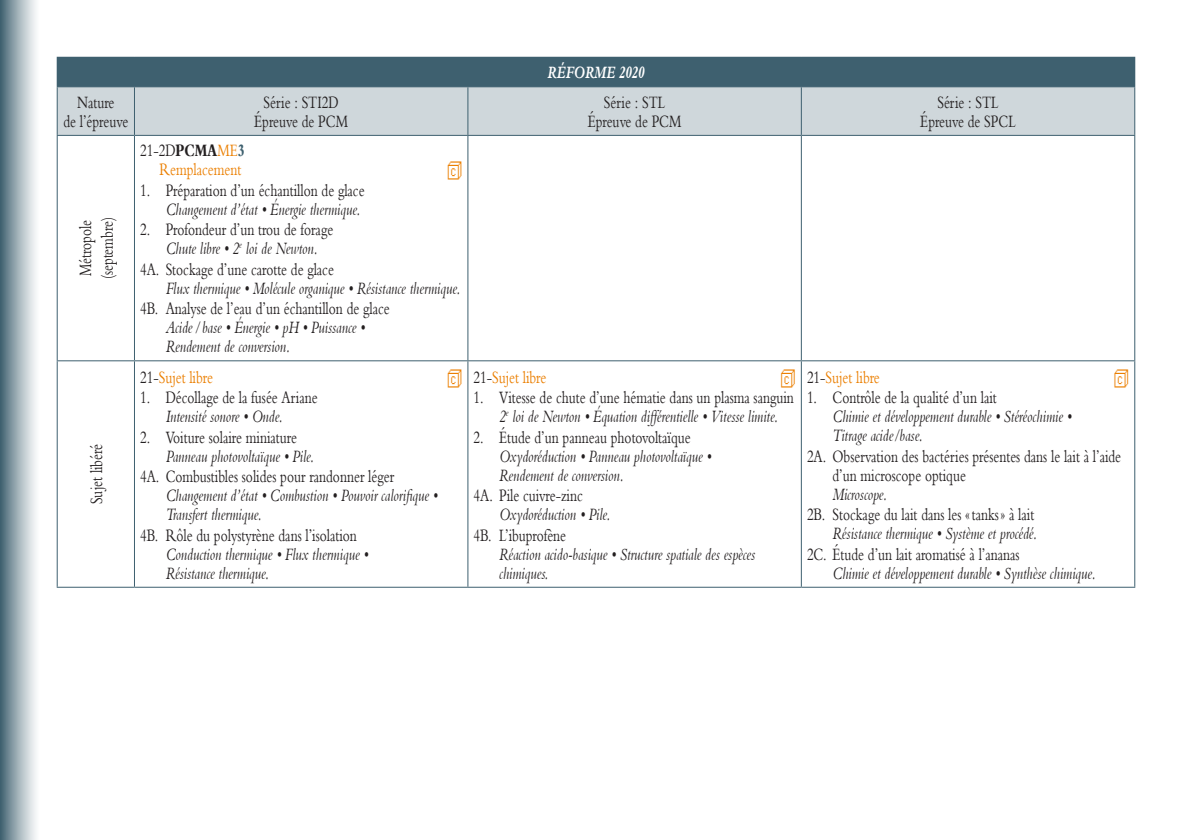
<style>
.page{position:relative;width:1191px;height:840px;background:#fff}
.page>*{position:absolute;margin:0;border:0;box-sizing:border-box;transform-origin:0 0}
.Tableau_tabulation_4{font:italic 18px/19px "Bembo MT Pro";color:#231f20;scale:.75 1}
.Tableau_tabulation_4-2{font:18px/19px "Bembo MT Pro";color:#231f20;scale:.75 1}
.Tableau_centré{font:18px/19px "Bembo MT Pro";color:#231f20;text-align:center;scale:.75 1}
.Tableau_tabulation_4-3{font:18px/19px "Bembo MT Pro";color:#eb7f00;text-align:right;scale:.75 1}
.Tableau_droit{font:18px/21.6px "Bembo MT Pro";color:#231f20;scale:.75 1}
.Tableau_centré-2{font:italic 700 18px "Bembo MT Pro";color:#fff;scale:.75 1}
.Tableau_tabulation_4-4{font:18px "Baby blocks";color:#eb7f00;scale:.75 1}
.s1{color:#231f20}
.s2{font-weight:800;color:#231f20}
.s3{font-weight:800;color:#3e606f}
</style>
<div class="page">
<div style="left:0;top:0;width:45px;height:839px;background:linear-gradient(to right,#4b6a78,#fff)"></div>
<div style="left:57px;top:57px;width:1077px;height:30px;background:#3e606f"></div>
<div style="left:58px;top:87px;width:1076px;height:48px;background:#cfd7db"></div>
<hr style="left:801px;top:57px;width:334px;height:1px;background:#3e606f">
<svg style="left:1134px;top:58px;width:1px;height:28px"></svg>
<hr style="left:57px;top:87px;width:1px;height:48px;background:#3e606f">
<hr style="left:134px;top:87px;width:1px;height:48px;background:#3e606f">
<hr style="left:467px;top:87px;width:1px;height:48px;background:#3e606f">
<hr style="left:801px;top:86px;width:334px;height:1px;background:#3e606f">
<hr style="left:801px;top:87px;width:1px;height:48px;background:#3e606f">
<hr style="left:1134px;top:87px;width:1px;height:48px;background:#3e606f">
<hr style="left:57px;top:135px;width:77px;height:1px;background:#3e606f">
<hr style="left:57px;top:136px;width:1px;height:224px;background:#3e606f">
<hr style="left:134px;top:135px;width:334px;height:1px;background:#3e606f">
<hr style="left:134px;top:136px;width:1px;height:224px;background:#3e606f">
<hr style="left:468px;top:135px;width:333px;height:1px;background:#3e606f">
<hr style="left:467px;top:136px;width:1px;height:224px;background:#3e606f">
<hr style="left:801px;top:135px;width:334px;height:1px;background:#3e606f">
<hr style="left:801px;top:136px;width:1px;height:224px;background:#3e606f">
<hr style="left:1134px;top:136px;width:1px;height:224px;background:#3e606f">
<hr style="left:57px;top:360px;width:77px;height:1px;background:#3e606f">
<hr style="left:57px;top:361px;width:1px;height:225px;background:#3e606f">
<hr style="left:134px;top:360px;width:334px;height:1px;background:#3e606f">
<hr style="left:134px;top:361px;width:1px;height:225px;background:#3e606f">
<hr style="left:468px;top:360px;width:333px;height:1px;background:#3e606f">
<hr style="left:467px;top:361px;width:1px;height:225px;background:#3e606f">
<hr style="left:801px;top:360px;width:334px;height:1px;background:#3e606f">
<hr style="left:801px;top:361px;width:1px;height:225px;background:#3e606f">
<hr style="left:1134px;top:361px;width:1px;height:225px;background:#3e606f">
<hr style="left:57px;top:586px;width:77px;height:1px;background:#3e606f">
<hr style="left:134px;top:586px;width:334px;height:1px;background:#3e606f">
<hr style="left:468px;top:586px;width:333px;height:1px;background:#3e606f">
<hr style="left:801px;top:586px;width:334px;height:1px;background:#3e606f">
<p class="Tableau_centré-2" style="left:547px;top:62px;width:130px">RÉFORME 2020</p>
<p class="Tableau_centré" style="left:63px;top:92px;width:88px">Nature<br>de l’épreuve</p>
<p class="Tableau_centré" style="left:254px;top:92px;width:127px">Série : STI2D<br>Épreuve de PCM</p>
<p class="Tableau_centré" style="left:588px;top:92px;width:127px">Série : STL<br>Épreuve de PCM</p>
<p class="Tableau_centré" style="left:920px;top:92px;width:129px">Série : STL<br>Épreuve de SPCL</p>
<p class="Tableau_droit" style="left:74px;top:279px;width:85px;rotate:-90deg">Métropole (septembre)</p>
<p class="Tableau_droit" style="left:85px;top:504px;width:82px;rotate:-90deg">Sujet libéré</p>
<p class="Tableau_tabulation_4-3" style="left:140px;top:141px;width:141px"><span class="s1">21-2D</span><span class="s2">PCMA</span>ME<span class="s3">3<br></span>Remplacement</p>
<p class="Tableau_tabulation_4-4" style="left:447px;top:162px;width:22px">C</p>
<p class="Tableau_tabulation_4-2" style="left:140px;top:180px;width:301px">1. Préparation d’un échantillon de glace</p>
<p class="Tableau_tabulation_4" style="left:166px;top:199px;width:261px">Changement d’état • Énergie thermique.</p>
<p class="Tableau_tabulation_4-2" style="left:140px;top:219px;width:259px">2. Profondeur d’un trou de forage</p>
<p class="Tableau_tabulation_4" style="left:166px;top:238px;width:204px">Chute libre • 2<sup>e</sup> loi de Newton.</p>
<p class="Tableau_tabulation_4-2" style="left:140px;top:259px;width:260px">4A. Stockage d’une carotte de glace</p>
<p class="Tableau_tabulation_4" style="left:166px;top:278px;width:394px">Flux thermique • Molécule organique • Résistance thermique.</p>
<p class="Tableau_tabulation_4-2" style="left:140px;top:298px;width:334px">4B. Analyse de l’eau d’un échantillon de glace</p>
<p class="Tableau_tabulation_4" style="left:166px;top:317px;width:267px">Acide / base • Énergie • pH • Puissance •<br>Rendement de conversion.</p>
<p class="Tableau_tabulation_4-3" style="left:140px;top:367px;width:99px"><span class="s1">21-</span>Sujet libre</p>
<p class="Tableau_tabulation_4-4" style="left:447px;top:369px;width:22px">C</p>
<p class="Tableau_tabulation_4-2" style="left:140px;top:387px;width:238px">1. Décollage de la fusée Ariane</p>
<p class="Tableau_tabulation_4" style="left:166px;top:406px;width:158px">Intensité sonore • Onde.</p>
<p class="Tableau_tabulation_4-2" style="left:140px;top:427px;width:211px">2. Voiture solaire miniature</p>
<p class="Tableau_tabulation_4" style="left:166px;top:445px;width:200px">Panneau photovoltaïque • Pile.</p>
<p class="Tableau_tabulation_4-2" style="left:140px;top:466px;width:340px">4A. Combustibles solides pour randonner léger</p>
<p class="Tableau_tabulation_4" style="left:166px;top:485px;width:364px">Changement d’état • Combustion • Pouvoir calorifique •<br>Transfert thermique.</p>
<p class="Tableau_tabulation_4-2" style="left:140px;top:524px;width:291px">4B. Rôle du polystyrène dans l’isolation</p>
<p class="Tableau_tabulation_4" style="left:166px;top:543px;width:271px">Conduction thermique • Flux thermique •<br>Résistance thermique.</p>
<p class="Tableau_tabulation_4-3" style="left:473px;top:367px;width:99px"><span class="s1">21-</span>Sujet libre</p>
<p class="Tableau_tabulation_4-4" style="left:780px;top:369px;width:22px">C</p>
<p class="Tableau_tabulation_4-2" style="left:473px;top:387px;width:429px">1. Vitesse de chute d’une hématie dans un plasma sanguin</p>
<p class="Tableau_tabulation_4" style="left:499px;top:406px;width:374px">2<sup>e</sup> loi de Newton • Équation différentielle • Vitesse limite.</p>
<p class="Tableau_tabulation_4-2" style="left:473px;top:427px;width:291px">2. Étude d’un panneau photovoltaïque</p>
<p class="Tableau_tabulation_4" style="left:499px;top:445px;width:284px">Oxydoréduction • Panneau photovoltaïque •<br>Rendement de conversion.</p>
<p class="Tableau_tabulation_4-2" style="left:473px;top:485px;width:147px">4A. Pile cuivre-zinc</p>
<p class="Tableau_tabulation_4" style="left:499px;top:504px;width:150px">Oxydoréduction • Pile.</p>
<p class="Tableau_tabulation_4-2" style="left:473px;top:524px;width:125px">4B. L’ibuprofène</p>
<p class="Tableau_tabulation_4" style="left:499px;top:543px;width:343px">Réaction acido-basique • Structure spatiale des espèces chimiques.</p>
<p class="Tableau_tabulation_4-3" style="left:807px;top:367px;width:99px"><span class="s1">21-</span>Sujet libre</p>
<p class="Tableau_tabulation_4-4" style="left:1114px;top:369px;width:22px">C</p>
<p class="Tableau_tabulation_4-2" style="left:807px;top:387px;width:255px">1. Contrôle de la qualité d’un lait</p>
<p class="Tableau_tabulation_4" style="left:832px;top:406px;width:320px">Chimie et développement durable • Stéréochimie •<br>Titrage acide/base.</p>
<p class="Tableau_tabulation_4-2" style="left:832px;top:446px;width:386px;text-indent:-26px">2A. Observation des bactéries présentes dans le lait à l’aide d’un microscope optique</p>
<p class="Tableau_tabulation_4" style="left:832px;top:483px;width:74px">Microscope.</p>
<p class="Tableau_tabulation_4-2" style="left:807px;top:504px;width:304px">2B. Stockage du lait dans les «tanks» à lait</p>
<p class="Tableau_tabulation_4" style="left:832px;top:523px;width:274px">Résistance thermique • Système et procédé.</p>
<p class="Tableau_tabulation_4-2" style="left:807px;top:543px;width:285px">2C. Étude d’un lait aromatisé à l’ananas</p>
<p class="Tableau_tabulation_4" style="left:832px;top:562px;width:352px">Chimie et développement durable • Synthèse chimique.</p>
</div>
